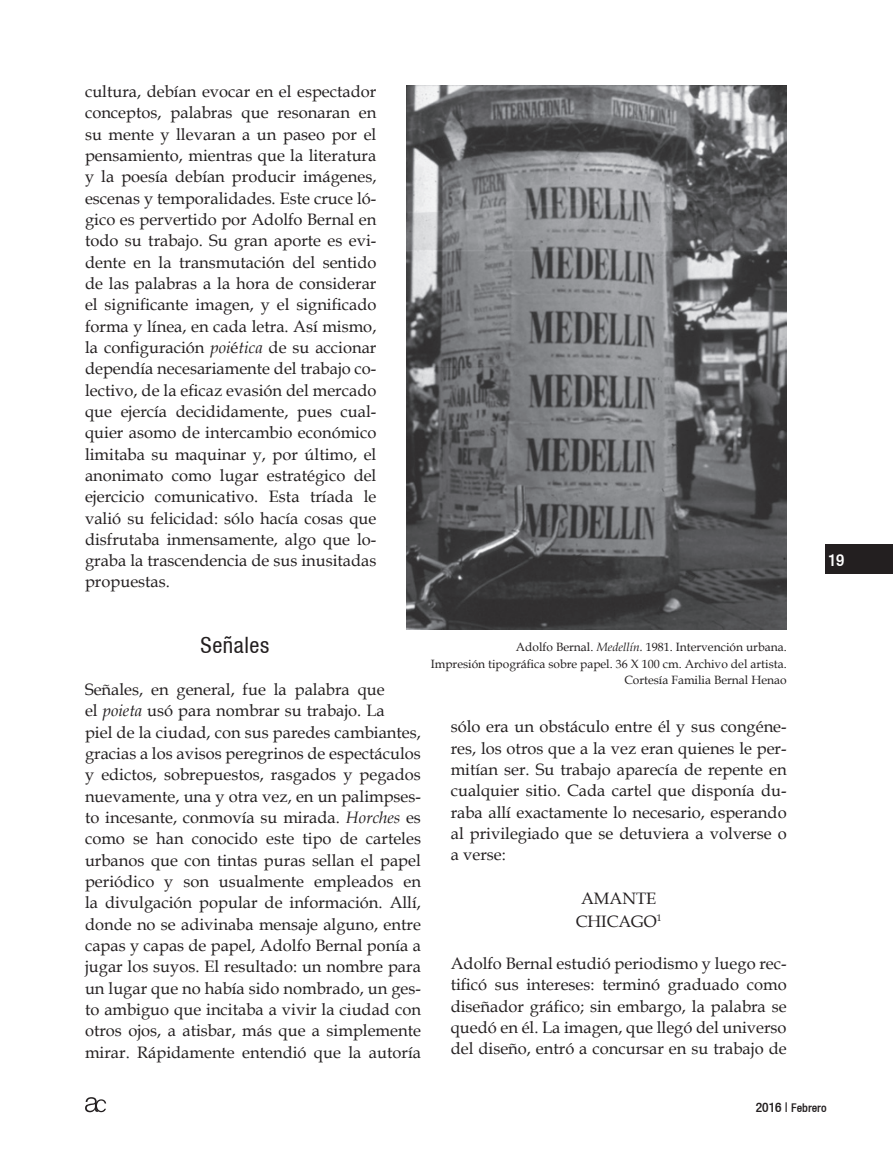
<style>
.page{position:relative;width:893px;height:1149px;background:#fff}
.page>*{position:absolute;margin:0;border:0;box-sizing:border-box;transform-origin:0 0}
.t1{font:condensed 22.5px "Helvetica 57";letter-spacing:.025em;color:#231f20}
.t2{font:500 condensed 16.95px "Helvetica 67";color:#fff}
.t3{font:16.5px/21.3px "Book Antiqua";color:#231f20;text-align:justify}
.t4{font:12px/16.5px "Book Antiqua";color:#231f20;text-align:right}
.t5{font:500 condensed 12px "Helvetica 67";color:#231f20}
.s1{font-style:italic}
.s2{font-size:13.5px}
</style>
<div class="page">
<div style="left:825px;top:544px;width:68px;height:29px;background:#231f20"></div>
<svg style="left:85px;top:1097px;width:21px;height:14px"></svg>
<img style="left:406px;top:85px;width:381px;height:544px">
<p class="t3" style="left:85px;top:80px;width:293px">cultura, debían evocar en el espectador conceptos, palabras que resonaran en su mente y llevaran a un paseo por el pensamiento, mientras que la literatura y la poesía debían producir imágenes, escenas y temporalidades. Este cruce ló&shy;gico es pervertido por Adolfo Bernal en todo su trabajo. Su gran aporte es evi&shy;dente en la transmutación del sentido de las palabras a la hora de considerar el significante imagen, y el significado forma y línea, en cada letra. Así mismo, la configuración <span class="s1">poi</span>é<span class="s1">tica</span> de su accionar dependía necesariamente del trabajo co&shy;lectivo, de la eficaz evasión del mercado que ejercía decididamente, pues cual&shy;quier asomo de intercambio económico limitaba su maquinar y, por último, el anonimato como lugar estratégico del ejercicio comunicativo. Esta tríada le valió su felicidad: sólo hacía cosas que disfrutaba inmensamente, algo que lo&shy;graba la trascendencia de sus inusitadas propuestas.</p>
<p class="t2" style="left:828px;top:549px;width:18px">19</p>
<h1 class="t1" style="left:201px;top:631px;width:70px">Señales</h1>
<p class="t3" style="left:85px;top:678px;width:337px;text-align:left">Señales, en general, fue la palabra que<br>el <span class="s1">poieta</span> usó para nombrar su trabajo. La<br>piel de la ciudad, con sus paredes cambiantes, gracias a los avisos peregrinos de espectáculos y edictos, sobrepuestos, rasgados y pegados nuevamente, una y otra vez, en un palimpses&shy;to incesante, conmovía su mirada. <span class="s1">Horches</span> es como se han conocido este tipo de carteles urbanos que con tintas puras sellan el papel periódico y son usualmente empleados en la divulgación popular de información. Allí, donde no se adivinaba mensaje alguno, entre capas y capas de papel, Adolfo Bernal ponía a jugar los suyos. El resultado: un nombre para un lugar que no había sido nombrado, un ges&shy;to ambiguo que incitaba a vivir la ciudad con otros ojos, a atisbar, más que a simplemente mirar. Rápidamente entendió que la autoría</p>
<p class="t4" style="left:431px;top:638px;width:357px">Adolfo Bernal. <span class="s1">Medellín.</span> 1981. Intervención urbana.<br>Impresión tipográfica sobre papel. 36 X 100 cm. Archivo del artista.<br>Cortesía Familia Bernal Henao</p>
<p class="t3" style="left:451px;top:715px;width:337px">sólo era un obstáculo entre él y sus congéne&shy;res, los otros que a la vez eran quienes le per&shy;mitían ser. Su trabajo aparecía de repente en cualquier sitio. Cada cartel que disponía du&shy;raba allí exactamente lo necesario, esperando al privilegiado que se detuviera a volverse o a verse:</p>
<p class="t3" style="left:576px;top:886px;width:87px;line-height:22.5px;text-align:center">AMANTE<br>CHICAGO<sup>1</sup></p>
<p class="t3" style="left:451px;top:952px;width:337px">Adolfo Bernal estudió periodismo y luego rec&shy;tificó sus intereses: terminó graduado como diseñador gráfico; sin embargo, la palabra se quedó en él. La imagen, que llegó del universo del diseño, entró a concursar en su trabajo de</p>
<p class="t5" style="left:756px;top:1100px;width:72px"><span class="s2">2016 |</span> Febrero</p>
</div>
